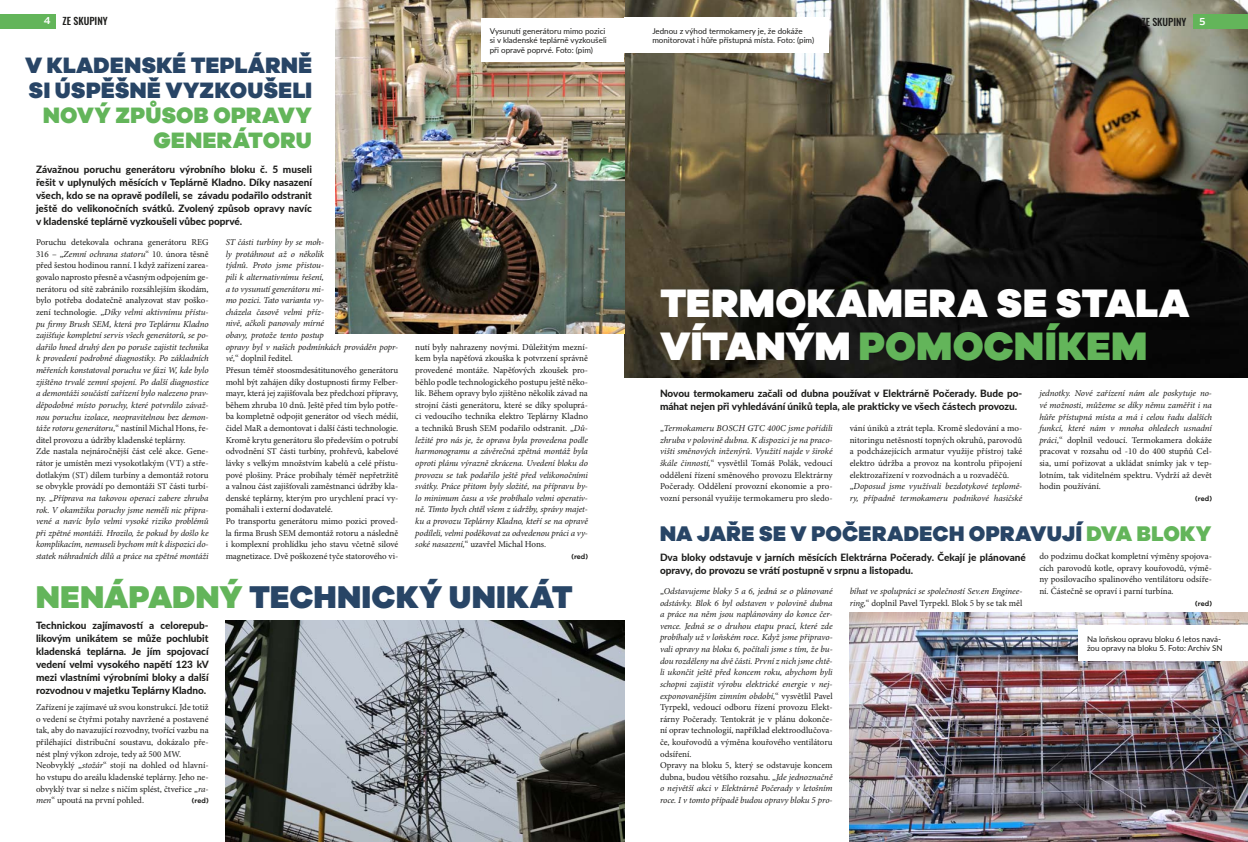
<style>
.page{position:relative;width:1248px;height:842px;background:#fff}
.page>*{position:absolute;margin:0;border:0;box-sizing:border-box;transform-origin:0 0}
.t1{font:900 41px/43px "Galano Grotesque";letter-spacing:.01em;color:#fff}
.t2{font:900 32.5px "Galano Grotesque";letter-spacing:.01em;color:#284566}
.t3{font:900 23px/25px "Galano Grotesque";letter-spacing:.01em;color:#284566}
.t4{font:900 23px/25px "Galano Grotesque";letter-spacing:.015em;color:#63b55a;text-align:right}
.t5{font:900 21.9px "Galano Grotesque";letter-spacing:.015em;color:#284566}
.t6{font:800 10px/13px "Lato";color:#1d1d1b;text-align:justify}
.t7{font:500 10px "Oswald";color:#1d1d1b}
.t8{font:700 10px "Amsi Pro";color:#fff}
.t9{font:italic 9px/11.6px "Minion Pro";letter-spacing:-.01em;color:#1d1d1b}
.t10{font:9px/11.6px "Minion Pro";letter-spacing:-.005em;color:#1d1d1b}
.t11{font:8px/9.6px "Lato";color:#1d1d1b}
.t12{font:600 7px "Galano Grotesque Alt";letter-spacing:.005em;color:#1d1d1b}
.s1{font-family:"Amsi Pro";font-weight:700;color:#fff}
.s2{font-style:normal}
.s3{font-style:italic}
.s4{color:#63b55a}
</style>
<div class="page">
<img style="left:624px;top:0;width:623px;height:378px">
<img style="left:335px;top:0;width:289px;height:333px">
<div style="left:1192px;top:14px;width:55px;height:14px;background:#63b55a"></div>
<div style="left:0;top:14px;width:56px;height:14px;background:#63b55a"></div>
<div style="left:624px;top:17px;width:204px;height:36px;background:#fff"></div>
<div style="left:481px;top:18px;width:143px;height:44px;background:#fff"></div>
<img style="left:226px;top:621px;width:398px;height:221px">
<img style="left:849px;top:612px;width:398px;height:230px">
<div style="left:1078px;top:626px;width:169px;height:35px;background:#fff"></div>
<p class="t7" style="left:44px;top:14px;width:66px"><span class="s1">4</span> ZE SKUPINY</p>
<p class="t7" style="left:1141px;top:14px;width:47px">ZE SKUPINY</p>
<p class="t8" style="left:1199px;top:14px;width:8px">5</p>
<h3 class="t3" style="left:25px;top:52px;width:288px">V KLADENSKÉ TEPLÁRNĚ<br>SI ÚSPĚŠNĚ VYZKOUŠELI</h3>
<h3 class="t4" style="left:43px;top:102px;width:270px">NOVÝ ZPŮSOB OPRAVY<br>GENERÁTORU</h3>
<p class="t6" style="left:36px;top:163px;width:277px">Závažnou poruchu generátoru výrobního bloku č. 5 museli řešit v uplynulých měsících v Teplárně Kladno. Díky nasazení všech, kdo se na opravě podíleli, se závadu podařilo odstranit ještě do velikonočních svátků. Zvolený způsob opravy navíc v kladenské teplárně vyzkoušeli vůbec poprvé.</p>
<p class="t9" style="left:36px;top:237px;width:174px"><span class="s2">Poruchu detekovala ochrana generátoru REG 316 – „</span>Zemní ochrana statoru<span class="s2">“ 10. února těsně před šestou hodinou ranní. I když zařízení zarea&shy;govalo naprosto přesně a včasným odpojením ge&shy;nerátoru od sítě zabránilo rozsáhlejším škodám, bylo potřeba dodatečně analyzovat stav poško&shy;zení technologie. „</span>Díky velmi aktivnímu přístu&shy;pu firmy Brush SEM, která pro Teplárnu Kladno zajišťuje kompletní servis všech generátorů, se po&shy;dařilo hned druhý den po poruše zajistit technika k provedení podrobné diagnostiky. Po základních měřeních konstatoval poruchu ve fázi W, kde bylo zjištěno trvalé zemní spojení. Po další diagnostice a demontáži součástí zařízení bylo nalezeno prav&shy;děpodobné místo poruchy, které potvrdilo závaž&shy;nou poruchu izolace, neopravitelnou bez demon&shy;táže rotoru generátoru,<span class="s2">“ nastínil Michal Hons, ře&shy;ditel provozu a údržby kladenské teplárny.<br>Zde nastala nejnáročnější část celé akce. Gene&shy;rátor je umístěn mezi vysokotlakým (VT) a stře&shy;dotlakým (ST) dílem turbíny a demontáž rotoru se obvykle provádí po demontáži ST části turbí&shy;ny. „</span>Příprava na takovou operaci zabere zhruba rok. V okamžiku poruchy jsme neměli nic připra&shy;vené a navíc bylo velmi vysoké riziko problémů při zpětné montáži. Hrozilo, že pokud by došlo ke komplikacím, nemuseli bychom mít k dispozici do&shy;statek náhradních dílů a práce na zpětné montáži</p>
<p class="t10" style="left:226px;top:236px;width:174px"><span class="s3">ST části turbíny by se moh-<br>ly protáhnout až o několik<br>týdnů. Proto jsme přistou-<br>pili k alternativnímu řešení,<br>a to vysunutí generátoru mi-<br>mo pozici. Tato varianta vy-<br>cházela časově velmi příz-<br>nivě, ačkoli panovaly mírné<br>obavy, protože tento postup<br>opravy byl v našich podmínkách prováděn popr&shy;vé,</span>“ doplnil ředitel.<br>Přesun téměř stoosmdesátitunového generátoru mohl být zahájen díky dostupnosti firmy Felber&shy;mayr, která jej zajišťovala bez předchozí přípravy, během zhruba 10 dnů. Ještě před tím bylo potře&shy;ba kompletně odpojit generátor od všech médií, čidel MaR a demontovat i další části technologie.<br>Kromě krytu generátoru šlo především o potrubí odvodnění ST části turbíny, prohřevů, kabelové lávky s velkým množstvím kabelů a celé přístu&shy;pové plošiny. Práce probíhaly téměř nepřetržitě a valnou část zajišťovali zaměstnanci údržby kla&shy;denské teplárny, kterým pro urychlení prací vy&shy;pomáhali i externí dodavatelé.<br>Po transportu generátoru mimo pozici proved&shy;la firma Brush SEM demontáž rotoru a následně i komplexní prohlídku jeho stavu včetně silové magnetizace. Dvě poškozené tyče statorového vi-</p>
<p class="t11" style="left:489px;top:26px;width:118px">Vysunutí generátoru mimo pozici si v kladenské teplárně vyzkoušeli při opravě poprvé. Foto: (pim)</p>
<p class="t9" style="left:415px;top:341px;width:174px;text-align:justify"><span class="s2">nutí byly nahrazeny novými. Důležitým mezní&shy;kem byla napěťová zkouška k potvrzení správně provedené montáže. Napěťových zkoušek pro&shy;běhlo podle technologického postupu ještě něko&shy;lik. Během opravy bylo zjištěno několik závad na strojní části generátoru, které se díky spoluprá&shy;ci vedoucího technika elektro Teplárny Kladno a techniků Brush SEM podařilo odstranit. „</span>Dů&shy;ležité pro nás je, že oprava byla provedena podle harmonogramu a závěrečná zpětná montáž byla oproti plánu výrazně zkrácena. Uvedení bloku do provozu se tak podařilo ještě před velikonočními svátky. Práce přitom byly složité, na přípravu by&shy;lo minimum času a vše probíhalo velmi operativ&shy;ně. Tímto bych chtěl všem z údržby, správy majet&shy;ku a provozu Teplárny Kladno, kteří se na opravě podíleli, velmi poděkovat za odvedenou práci a vy&shy;soké nasazení,<span class="s2">“ uzavřel Michal Hons.</span></p>
<p class="t12" style="left:571px;top:552px;width:18px">(red)</p>
<h2 class="t2" style="left:36px;top:576px;width:538px"><span class="s4">NENÁPADNÝ</span> TECHNICKÝ UNIKÁT</h2>
<p class="t6" style="left:36px;top:618px;width:174px">Technickou zajímavostí a celorepub&shy;likovým unikátem se může pochlubit kladenská teplárna. Je jím spojovací vedení velmi vysokého napětí 123 kV mezi vlastními výrobními bloky a další rozvodnou v majetku Teplárny Kladno.</p>
<p class="t10" style="left:36px;top:701px;width:174px">Zařízení je zajímavé už svou konstrukcí. Jde totiž o vedení se čtyřmi potahy navržené a postavené tak, aby do navazující rozvodny, tvořící vazbu na přiléhající distribuční soustavu, dokázalo pře&shy;nést plný výkon zdroje, tedy až 500 MW.<br>Neobvyklý „<span class="s3">stožár</span>“ stojí na dohled od hlavní&shy;ho vstupu do areálu kladenské teplárny. Jeho ne&shy;obvyklý tvar si nelze s ničím splést, čtveřice „<span class="s3">ra&shy;men</span>“ upoutá na první pohled.</p>
<p class="t12" style="left:192px;top:796px;width:18px">(red)</p>
<p class="t11" style="left:652px;top:26px;width:163px">Jednou z výhod termokamery je, že dokáže monitorovat i hůře přístupná místa. Foto: (pim)</p>
<h1 class="t1" style="left:660px;top:281px;width:531px">TERMOKAMERA SE STALA<br>VÍTANÝM <span class="s4">POMOCNÍKEM</span></h1>
<p class="t6" style="left:660px;top:386px;width:364px">Novou termokameru začali od dubna používat v Elektrárně Počerady. Bude po&shy;máhat nejen při vyhledávání úniků tepla, ale prakticky ve všech částech provozu.</p>
<p class="t10" style="left:1039px;top:388px;width:174px;text-align:justify"><span class="s3">jednotky. Nové zařízení nám ale poskytuje no&shy;vé možnosti, můžeme se díky němu zaměřit i na hůře přístupná místa a má i celou řadu dalších funkcí, které nám v mnoha ohledech usnadní práci,</span>“ doplnil vedoucí. Termokamera dokáže pracovat v rozsahu od -10 do 400 stupňů Cel&shy;sia, umí pořizovat a ukládat snímky jak v tep&shy;lotním, tak viditelném spektru. Vydrží až devět hodin používání.</p>
<p class="t12" style="left:1194px;top:494px;width:18px">(red)</p>
<p class="t10" style="left:660px;top:423px;width:174px;text-align:justify">„<span class="s3">Termokameru BOSCH GTC 400C jsme pořídili zhruba v polovině dubna. K dispozici je na praco&shy;višti směnových inženýrů. Využití najde v široké škále činností,</span>“ vysvětlil Tomáš Polák, vedoucí oddělení řízení směnového provozu Elektrárny Počerady. Oddělení provozní ekonomie a pro&shy;vozní personál využije termokameru pro sledo-</p>
<p class="t10" style="left:849px;top:423px;width:174px">vání úniků a ztrát tepla. Kromě sledování a mo&shy;nitoringu netěsností topných okruhů, parovodů a podcházejících armatur využije přístroj také elektro údržba a provoz na kontrolu připojení elektrozařízení v rozvodnách a u rozvaděčů. „<span class="s3">Doposud jsme využívali bezdotykové teplomě&shy;ry, případně termokameru podnikové hasičské</span></p>
<h3 class="t5" style="left:660px;top:519px;width:553px">NA JAŘE SE VPOČERADECH OPRAVUJÍ <span class="s4">DVA BLOKY</span></h3>
<p class="t6" style="left:660px;top:550px;width:367px">Dva bloky odstavuje v jarních měsících Elektrárna Počerady. Čekají je plánované opravy, do provozu se vrátí postupně v srpnu a listopadu.</p>
<p class="t10" style="left:1039px;top:550px;width:174px;text-align:justify">do podzimu dočkat kompletní výměny spojova&shy;cích parovodů kotle, opravy kouřovodů, výmě&shy;ny posilovacího spalinového ventilátoru odsíře&shy;ní. Částečně se opraví i parní turbína.</p>
<p class="t12" style="left:1194px;top:599px;width:18px">(red)</p>
<p class="t9" style="left:660px;top:585px;width:174px"><span class="s2">„</span>Odstavujeme bloky 5 a 6, jedná se o plánované odstávky. Blok 6 byl odstaven v polovině dubna a práce na něm jsou naplánovány do konce čer&shy;vence. Jedná se o druhou etapu prací, které zde probíhaly už v loňském roce. Když jsme připravo&shy;vali opravy na bloku 6, počítali jsme s tím, že bu&shy;dou rozděleny na dvě části. První z nich jsme chtě&shy;li ukončit ještě před koncem roku, abychom byli schopni zajistit výrobu elektrické energie v nej&shy;exponovanějším zimním období,<span class="s2">“ vysvětlil Pavel Tyrpekl, vedoucí odboru řízení provozu Elekt&shy;rárny Počerady. Tentokrát je v plánu dokonče&shy;ní oprav technologií, například elektroodlučova&shy;če, kouřovodů a výměna kouřového ventilátoru odsíření.<br>Opravy na bloku 5, který se odstavuje koncem dubna, budou většího rozsahu. „</span>Jde jednoznačně o největší akci v Elektrárně Počerady v letošním roce. I v tomto případě budou opravy bloku 5 pro-</p>
<p class="t9" style="left:849px;top:585px;width:174px">bíhat ve spolupráci se společností Sev.en Enginee&shy;ring,<span class="s2">“ doplnil Pavel Tyrpekl. Blok 5 by se tak měl</span></p>
<p class="t11" style="left:1086px;top:634px;width:137px">Na loňskou opravu bloku 6 letos navá&shy;žou opravy na bloku 5. Foto: Archiv SN</p>
</div>
